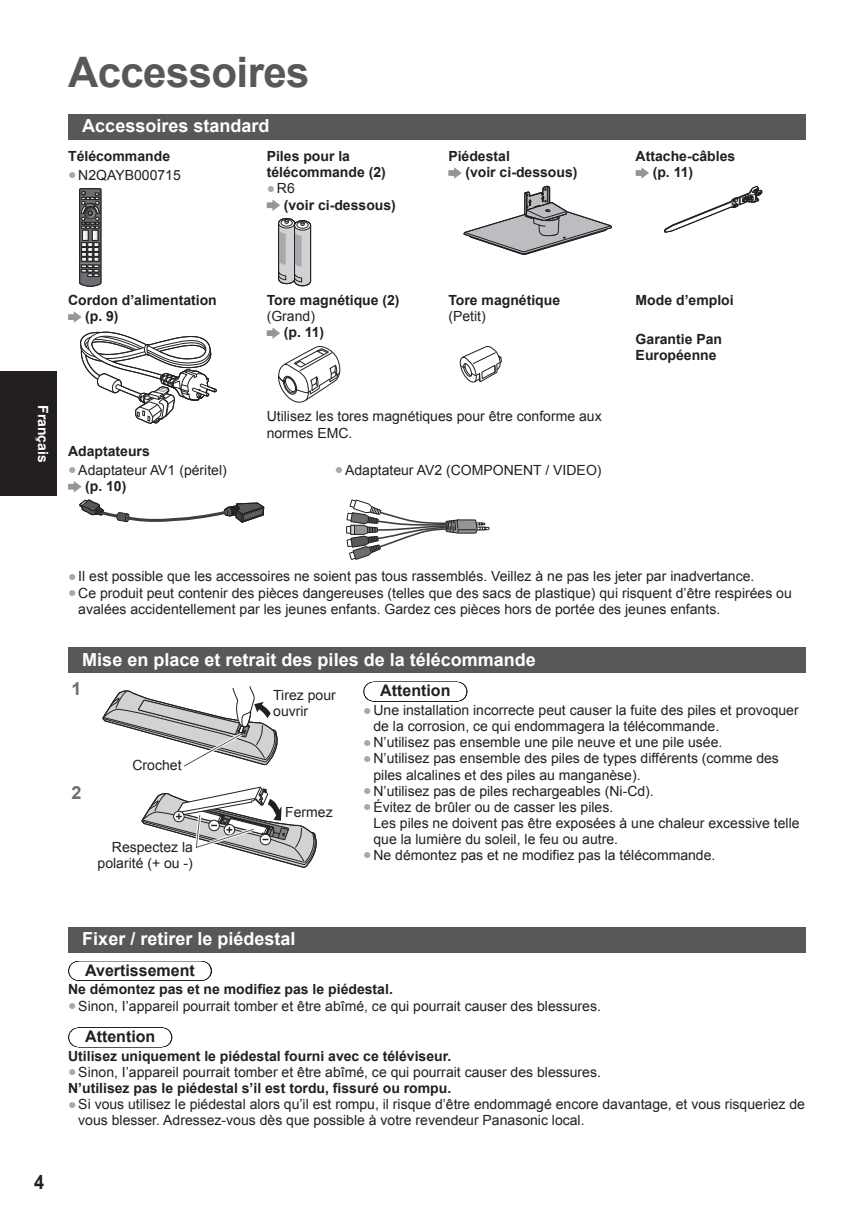
<style>
.page{position:relative;width:857px;height:1225px;background:#fff}
.page>*{position:absolute;margin:0;border:0;box-sizing:border-box;transform-origin:0 0}
.t1{font:700 42px "Arial";letter-spacing:-.015em;color:#57585a}
.t2{font:700 20px "Arial";color:#231f20;scale:.9 1}
.t3{font:700 18px "Arial";color:#fff}
.t4{font:700 18px "Arial";color:#6c6d70}
.t5{font:700 16px "Arial";color:#231f20}
.t6{font:14px/16.2px "Arial";color:#231f20}
.t7{font:700 14px/16.2px "Arial";color:#231f20}
.t8{font:700 14px "Arial";color:#fff}
.s1{color:#a8a9ad}
.s2{font-weight:400;color:#a8a9ad}
.s3{font-weight:400}
.s4{font-weight:700}
</style>
<div class="page">
<div style="left:0;top:371px;width:57px;height:125px;background:#231f20"></div>
<div style="left:68px;top:114px;width:737px;height:26px;background:#57585a"></div>
<svg style="left:79px;top:188px;width:22px;height:99px;background:#605e60"></svg>
<svg style="left:266px;top:199px;width:14px;height:12px"></svg>
<svg style="left:278px;top:218px;width:33px;height:68px;background:#acacae"></svg>
<svg style="left:448px;top:167px;width:13px;height:12px"></svg>
<svg style="left:463px;top:185px;width:148px;height:70px"></svg>
<svg style="left:635px;top:167px;width:13px;height:12px"></svg>
<svg style="left:664px;top:186px;width:98px;height:47px"></svg>
<svg style="left:68px;top:311px;width:13px;height:12px"></svg>
<svg style="left:80px;top:331px;width:137px;height:93px"></svg>
<svg style="left:266px;top:327px;width:14px;height:12px"></svg>
<svg style="left:278px;top:346px;width:63px;height:57px"></svg>
<svg style="left:459px;top:346px;width:42px;height:37px"></svg>
<svg style="left:68px;top:481px;width:197px;height:42px"></svg>
<svg style="left:346px;top:499px;width:143px;height:61px"></svg>
<div style="left:68px;top:647px;width:737px;height:26px;background:#57585a"></div>
<svg style="left:102px;top:686px;width:176px;height:81px"></svg>
<svg style="left:141px;top:786px;width:176px;height:82px"></svg>
<div style="left:68px;top:927px;width:737px;height:25px;background:#57585a"></div>
<svg style="left:78px;top:961px;width:124px;height:1px"></svg>
<svg style="left:78px;top:1027px;width:84px;height:1px"></svg>
<h1 class="t1" style="left:68px;top:49px;width:243px">Accessoires</h1>
<p class="t3" style="left:82px;top:116px;width:189px">Accessoires standard</p>
<p class="t7" style="left:68px;top:148px;width:103px">Télécommande</p>
<p class="t6" style="left:68px;top:167px;width:114px"><span class="s1">●</span>N2QAYB000715</p>
<p class="t7" style="left:266px;top:148px;width:121px">Piles pour la télécommande (2)</p>
<p class="t7" style="left:283px;top:181px;width:114px;text-indent:-17px"><span class="s2">●</span><span class="s3">R6<br></span>(voir ci-dessous)</p>
<p class="t7" style="left:465px;top:148px;width:114px;text-indent:-17px">Piédestal<br>(voir ci-dessous)</p>
<p class="t7" style="left:652px;top:148px;width:84px;text-indent:-17px">Attache-câbles (p. 11)</p>
<p class="t7" style="left:85px;top:292px;width:133px;text-indent:-17px">Cordon d’alimentation (p. 9)</p>
<p class="t7" style="left:266px;top:292px;width:134px">Tore magnétique (2)</p>
<p class="t6" style="left:266px;top:308px;width:50px">(Grand)</p>
<p class="t7" style="left:283px;top:324px;width:42px">(p. 11)</p>
<p class="t7" style="left:448px;top:292px;width:113px">Tore magnétique</p>
<p class="t6" style="left:448px;top:308px;width:39px">(Petit)</p>
<p class="t8" style="left:51px;top:405px;width:59px;rotate:90deg">Français</p>
<p class="t6" style="left:266px;top:408px;width:336px">Utilisez les tores magnétiques pour être conforme aux normes EMC.</p>
<p class="t7" style="left:68px;top:443px;width:83px">Adaptateurs</p>
<p class="t6" style="left:85px;top:462px;width:143px;text-indent:-17px"><span class="s1">●</span>Adaptateur AV1 (péritel) <span class="s4">(p. 10)</span></p>
<p class="t6" style="left:334px;top:462px;width:268px"><span class="s1">●</span>Adaptateur AV2 (COMPONENT / VIDEO)</p>
<p class="t7" style="left:635px;top:292px;width:100px">Mode d’emploi</p>
<p class="t7" style="left:635px;top:331px;width:88px">Garantie Pan<br>Européenne</p>
<h2 class="t2" style="left:34px;top:1170px;width:13px">4</h2>
<p class="t6" style="left:68px;top:568px;width:687px"><span class="s1">●</span>Il est possible que les accessoires ne soient pas tous rassemblés. Veillez à ne pas les jeter par inadvertance.</p>
<p class="t6" style="left:78px;top:584px;width:714px;text-indent:-10px"><span class="s1">●</span>Ce produit peut contenir des pièces dangereuses (telles que des sacs de plastique) qui risquent d’être respirées ou avalées accidentellement par les jeunes enfants. Gardez ces pièces hors de portée des jeunes enfants.</p>
<p class="t3" style="left:82px;top:649px;width:455px">Mise en place et retrait des piles de la télécommande</p>
<p class="t4" style="left:72px;top:678px;width:12px">1</p>
<p class="t5" style="left:380px;top:682px;width:72px">Attention</p>
<p class="t6" style="left:373px;top:702px;width:426px;text-indent:-10px"><span class="s1">●</span>Une installation incorrecte peut causer la fuite des piles et provoquer de la corrosion, ce qui endommagera la télécommande.</p>
<p class="t6" style="left:363px;top:734px;width:360px"><span class="s1">●</span>N’utilisez pas ensemble une pile neuve et une pile usée.</p>
<p class="t6" style="left:373px;top:750px;width:407px;text-indent:-10px"><span class="s1">●</span>N’utilisez pas ensemble des piles de types différents (comme des piles alcalines et des piles au manganèse).</p>
<p class="t6" style="left:363px;top:782px;width:292px"><span class="s1">●</span>N’utilisez pas de piles rechargeables (Ni-Cd).</p>
<p class="t6" style="left:373px;top:799px;width:427px;text-indent:-10px"><span class="s1">●</span>Évitez de brûler ou de casser les piles.<br>Les piles ne doivent pas être exposées à une chaleur excessive telle que la lumière du soleil, le feu ou autre.</p>
<p class="t6" style="left:363px;top:847px;width:353px"><span class="s1">●</span>Ne démontez pas et ne modifiez pas la télécommande.</p>
<p class="t6" style="left:273px;top:686px;width:64px">Tirez pour ouvrir</p>
<p class="t6" style="left:132px;top:757px;width:51px">Crochet</p>
<p class="t4" style="left:72px;top:782px;width:12px">2</p>
<p class="t6" style="left:285px;top:804px;width:49px">Fermez</p>
<p class="t6" style="left:97px;top:839px;width:97px;text-align:right">Respectez la polarité (+ ou -)</p>
<p class="t3" style="left:82px;top:929px;width:215px">Fixer / retirer le piédestal</p>
<p class="t5" style="left:85px;top:961px;width:111px">Avertissement</p>
<p class="t7" style="left:68px;top:981px;width:326px">Ne démontez pas et ne modifiez pas le piédestal.</p>
<p class="t6" style="left:68px;top:997px;width:534px"><span class="s1">●</span>Sinon, I’appareil pourrait tomber et être abîmé, ce qui pourrait causer des blessures.</p>
<p class="t5" style="left:85px;top:1027px;width:72px">Attention</p>
<p class="t7" style="left:68px;top:1048px;width:384px">Utilisez uniquement le piédestal fourni avec ce téléviseur.</p>
<p class="t6" style="left:68px;top:1064px;width:534px"><span class="s1">●</span>Sinon, I’appareil pourrait tomber et être abîmé, ce qui pourrait causer des blessures.<br><span class="s4">N’utilisez pas le piédestal s’il est tordu, fissuré ou rompu.</span></p>
<p class="t6" style="left:78px;top:1096px;width:727px;text-indent:-10px"><span class="s1">●</span>Si vous utilisez le piédestal alors qu’il est rompu, il risque d’être endommagé encore davantage, et vous risqueriez de vous blesser. Adressez-vous dès que possible à votre revendeur Panasonic local.</p>
</div>
